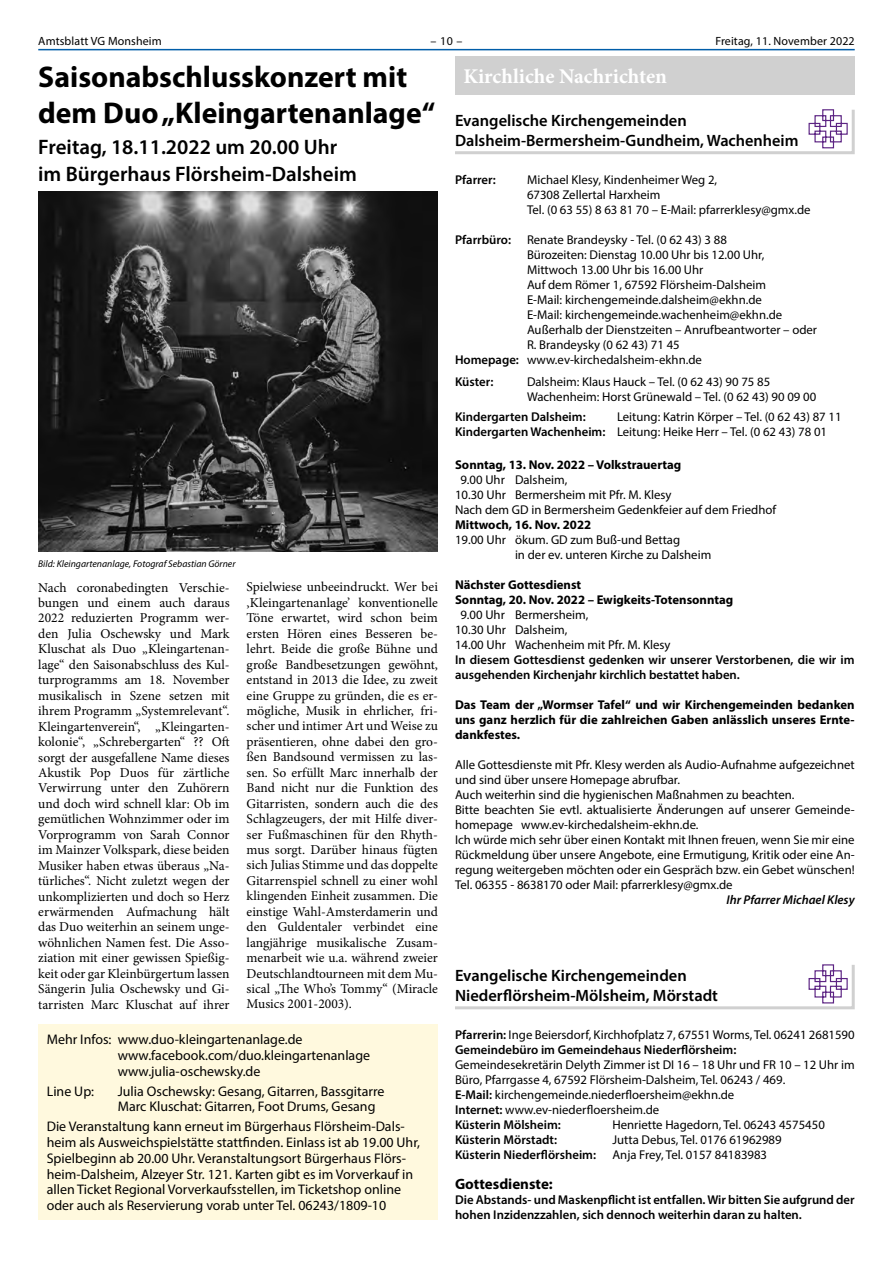
<style>
.page{position:relative;width:893px;height:1263px;background:#fff}
.page>*{position:absolute;margin:0;border:0;box-sizing:border-box;transform-origin:0 0}
.t1{font:700 30px/36px "Myriad Pro";color:#000}
.t2{font:600 21px/27px "Myriad Pro";color:#000}
.t3{font:700 20.85px "Minion Pro";color:#fff}
.t4{font:600 16.5px/19.5px "Myriad Pro";color:#000}
.t5{font:700 15px "Myriad Pro";color:#000}
.t6{font:13.95px/15.8px "Myriad Pro";color:#000}
.t7{font:13.5px/15.5px "Minion Pro";color:#000;text-align:justify}
.t8{font:12.75px/15px "Myriad Pro";color:#000}
.t9{font:600 12.75px/15px "Myriad Pro";color:#000}
.t10{font:700 12.75px/15px "Myriad Pro";color:#000}
.t11{font:italic 600 12.75px "Myriad Pro";color:#000}
.t12{font:12px "Myriad Pro";letter-spacing:.01em;color:#000}
.t13{font:italic 9.75px "Myriad Pro";color:#000}
.s1{font-weight:600}
</style>
<div class="page">
<hr style="left:38px;top:49px;width:817px;height:1px;background:#005da9">
<div style="left:455px;top:57px;width:400px;height:38px;background:#d0d0d0"></div>
<svg style="left:455px;top:109px;width:400px;height:46px"></svg>
<svg style="left:455px;top:964px;width:400px;height:46px"></svg>
<img style="left:38px;top:192px;width:400px;height:360px">
<div style="left:38px;top:1024px;width:400px;height:195px;background:#fff9de"></div>
<p class="t12" style="left:38px;top:34px;width:125px">Amtsblatt VG Monsheim</p>
<p class="t12" style="left:431px;top:34px;width:33px">– 10 –</p>
<p class="t12" style="left:715px;top:34px;width:141px">Freitag, 11. November 2022</p>
<h3 class="t3" style="left:463px;top:62px;width:205px">Kirchliche Nachrichten</h3>
<h1 class="t1" style="left:38px;top:58px;width:398px">Saisonabschlusskonzert mit dem Duo „Kleingartenanlage“</h1>
<h2 class="t2" style="left:38px;top:133px;width:320px">Freitag, 18.11.2022 um 20.00 Uhr im Bürgerhaus Flörsheim-Dalsheim</h2>
<p class="t4" style="left:455px;top:110px;width:345px">Evangelische Kirchengemeinden<br>Dalsheim-Bermersheim-Gundheim, Wachenheim</p>
<p class="t9" style="left:455px;top:172px;width:42px">Pfarrer:</p>
<p class="t8" style="left:527px;top:172px;width:285px">Michael Klesy, Kindenheimer Weg 2,<br>67308 Zellertal Harxheim<br>Tel. (0 63 55) 8 63 81 70 – E-Mail: pfarrerklesy@gmx.de</p>
<p class="t8" style="left:455px;top:232px;width:273px"><span class="s1">Pfarrbüro:</span> Renate Brandeysky - Tel. (0 62 43) 3 88</p>
<p class="t8" style="left:527px;top:247px;width:239px">Bürozeiten: Dienstag 10.00 Uhr bis 12.00 Uhr,</p>
<p class="t8" style="left:527px;top:262px;width:178px">Mittwoch 13.00 Uhr bis 16.00 Uhr</p>
<p class="t8" style="left:527px;top:277px;width:241px">Auf dem Römer 1, 67592 Flörsheim-Dalsheim</p>
<p class="t8" style="left:527px;top:292px;width:236px">E-Mail: kirchengemeinde.dalsheim@ekhn.de</p>
<p class="t8" style="left:527px;top:307px;width:257px">E-Mail: kirchengemeinde.wachenheim@ekhn.de</p>
<p class="t8" style="left:527px;top:322px;width:292px">Außerhalb der Dienstzeiten – Anrufbeantworter – oder</p>
<p class="t8" style="left:527px;top:337px;width:154px">R. Brandeysky (0 62 43) 71 45</p>
<p class="t8" style="left:455px;top:352px;width:248px"><span class="s1">Homepage:</span> www.ev-kirchedalsheim-ekhn.de</p>
<p class="t9" style="left:455px;top:374px;width:40px">Küster:</p>
<p class="t8" style="left:527px;top:374px;width:291px">Dalsheim: Klaus Hauck – Tel. (0 62 43) 90 75 85<br>Wachenheim: Horst Grünewald – Tel. (0 62 43) 90 09 00</p>
<p class="t9" style="left:455px;top:409px;width:132px">Kindergarten Dalsheim:</p>
<p class="t8" style="left:455px;top:409px;width:388px;text-indent:162px">Leitung: Katrin Körper – Tel. (0 62 43) 87 11<br><span class="s1">Kindergarten Wachenheim:</span> Leitung: Heike Herr – Tel. (0 62 43) 78 01</p>
<p class="t10" style="left:455px;top:457px;width:228px">Sonntag, 13. Nov. 2022 – Volkstrauertag</p>
<p class="t8" style="left:455px;top:472px;width:323px;text-indent:5px">9.00 Uhr Dalsheim,<br>10.30 Uhr Bermersheim mit Pfr. M. Klesy<br>Nach dem GD in Bermersheim Gedenkfeier auf dem Friedhof</p>
<p class="t10" style="left:455px;top:517px;width:138px">Mittwoch, 16. Nov. 2022</p>
<p class="t8" style="left:515px;top:532px;width:198px;text-indent:-60px">19.00 Uhr ökum. GD zum Buß-und Bettag<br>in der ev. unteren Kirche zu Dalsheim</p>
<p class="t10" style="left:455px;top:577px;width:280px">Nächster Gottesdienst<br>Sonntag, 20. Nov. 2022 – Ewigkeits-Totensonntag</p>
<p class="t8" style="left:455px;top:607px;width:217px;text-indent:5px">9.00 Uhr Bermersheim,<br>10.30 Uhr Dalsheim,<br>14.00 Uhr Wachenheim mit Pfr. M. Klesy</p>
<p class="t9" style="left:455px;top:652px;width:401px">In diesem Gottesdienst gedenken wir unserer Verstorbenen, die wir im ausgehenden Kirchenjahr kirchlich bestattet haben.</p>
<p class="t10" style="left:455px;top:697px;width:401px;text-align:justify">Das Team der „Wormser Tafel“ und wir Kirchengemeinden bedanken uns ganz herzlich für die zahlreichen Gaben anlässlich unseres Ernte&shy;dankfestes.</p>
<p class="t8" style="left:455px;top:757px;width:401px">Alle Gottesdienste mit Pfr. Klesy werden als Audio-Aufnahme aufgezeichnet und sind über unsere Homepage abrufbar.<br>Auch weiterhin sind die hygienischen Maßnahmen zu beachten.<br>Bitte beachten Sie evtl. aktualisierte Änderungen auf unserer Gemeinde&shy;homepage www.ev-kirchedalsheim-ekhn.de.<br>Ich würde mich sehr über einen Kontakt mit Ihnen freuen, wenn Sie mir eine Rückmeldung über unsere Angebote, eine Ermutigung, Kritik oder eine An&shy;regung weitergeben möchten oder ein Gespräch bzw. ein Gebet wünschen!<br>Tel. 06355 - 8638170 oder Mail: pfarrerklesy@gmx.de</p>
<p class="t11" style="left:726px;top:892px;width:130px">Ihr Pfarrer Michael Klesy</p>
<p class="t13" style="left:38px;top:557px;width:199px">Bild: Kleingartenanlage, Fotograf Sebastian Görner</p>
<p class="t7" style="left:38px;top:580px;width:193px">Nach coronabedingten Verschie&shy;bungen und einem auch daraus 2022 reduzierten Programm wer&shy;den Julia Oschewsky und Mark Kluschat als Duo „Kleingartenan&shy;lage“ den Saisonabschluss des Kul&shy;turprogramms am 18. November musikalisch in Szene setzen mit ihrem Programm „Systemrelevant“.<br>Kleingartenverein“, „Kleingarten&shy;kolonie“, „Schrebergarten“ ?? Oft sorgt der ausgefallene Name dieses Akustik Pop Duos für zärtliche Verwirrung unter den Zuhörern und doch wird schnell klar: Ob im gemütlichen Wohnzimmer oder im Vorprogramm von Sarah Connor im Mainzer Volkspark, diese beiden Musiker haben etwas überaus „Na&shy;türliches“. Nicht zuletzt wegen der unkomplizierten und doch so Herz erwärmenden Aufmachung hält das Duo weiterhin an seinem unge&shy;wöhnlichen Namen fest. Die Asso&shy;ziation mit einer gewissen Spießig&shy;keit oder gar Kleinbürgertum lassen Sängerin Julia Oschewsky und Gi&shy;tarristen Marc Kluschat auf ihrer</p>
<p class="t7" style="left:247px;top:579px;width:193px">Spielwiese unbeeindruckt. Wer bei ‚Kleingartenanlage’ konventionelle Töne erwartet, wird schon beim ersten Hören eines Besseren be&shy;lehrt. Beide die große Bühne und große Bandbesetzungen gewöhnt, entstand in 2013 die Idee, zu zweit eine Gruppe zu gründen, die es er&shy;mögliche, Musik in ehrlicher, fri&shy;scher und intimer Art und Weise zu präsentieren, ohne dabei den gro&shy;ßen Bandsound vermissen zu las&shy;sen. So erfüllt Marc innerhalb der Band nicht nur die Funktion des Gitarristen, sondern auch die des Schlagzeugers, der mit Hilfe diver&shy;ser Fußmaschinen für den Rhyth&shy;mus sorgt. Darüber hinaus fügten sich Julias Stimme und das doppelte Gitarrenspiel schnell zu einer wohl klingenden Einheit zusammen. Die einstige Wahl-Amsterdamerin und den Guldentaler verbindet eine langjährige musikalische Zusam&shy;menarbeit wie u.a. während zweier Deutschlandtourneen mit dem Mu&shy;sical „The Who’s Tommy“ (Miracle Musics 2001-2003).</p>
<p class="t4" style="left:455px;top:965px;width:265px">Evangelische Kirchengemeinden<br>Niederflörsheim-Mölsheim, Mörstadt</p>
<p class="t8" style="left:455px;top:1027px;width:401px"><span class="s1">Pfarrerin:</span> Inge Beiersdorf, Kirchhofplatz 7, 67551 Worms, Tel. 06241 2681590<br><span class="s1">Gemeindebüro im Gemeindehaus Niederflörsheim:</span></p>
<p class="t8" style="left:455px;top:1057px;width:401px">Gemeindesekretärin Delyth Zimmer ist DI 16 – 18 Uhr und FR 10 – 12 Uhr im Büro, Pfarrgasse 4, 67592 Flörsheim-Dalsheim, Tel. 06243 / 469.<br><span class="s1">E-Mail:</span> kirchengemeinde.niederfloersheim@ekhn.de<br><span class="s1">Internet:</span> www.ev-niederfloersheim.de<br><span class="s1">Küsterin Mölsheim:</span></p>
<p class="t6" style="left:118px;top:1031px;width:254px;text-indent:-71px">Mehr Infos: www.duo-kleingartenanlage.de www.facebook.com/duo.kleingartenanlage www.julia-oschewsky.de</p>
<p class="t6" style="left:47px;top:1083px;width:49px">Line Up:</p>
<p class="t6" style="left:118px;top:1083px;width:268px">Julia Oschewsky: Gesang, Gitarren, Bassgitarre<br>Marc Kluschat: Gitarren, Foot Drums, Gesang</p>
<p class="t6" style="left:47px;top:1118px;width:375px">Die Veranstaltung kann erneut im Bürgerhaus Flörsheim-Dals&shy;heim als Ausweichspielstätte stattfinden. Einlass ist ab 19.00 Uhr, Spielbeginn ab 20.00 Uhr. Veranstaltungsort Bürgerhaus Flörs&shy;heim-Dalsheim, Alzeyer Str. 121. Karten gibt es im Vorverkauf in allen Ticket Regional Vorverkaufsstellen, im Ticketshop online oder auch als Reservierung vorab unter Tel. 06243/1809-10</p>
<p class="t8" style="left:612px;top:1117px;width:214px">Henriette Hagedorn, Tel. 06243 4575450</p>
<p class="t9" style="left:455px;top:1132px;width:104px">Küsterin Mörstadt:</p>
<p class="t8" style="left:612px;top:1132px;width:171px">Jutta Debus, Tel. 0176 61962989</p>
<p class="t9" style="left:455px;top:1147px;width:143px">Küsterin Niederflörsheim:</p>
<p class="t8" style="left:612px;top:1147px;width:156px">Anja Frey, Tel. 0157 84183983</p>
<p class="t5" style="left:455px;top:1174px;width:99px">Gottesdienste:</p>
<p class="t9" style="left:455px;top:1192px;width:401px">Die Abstands- und Maskenpflicht ist entfallen. Wir bitten Sie aufgrund der hohen Inzidenzzahlen, sich dennoch weiterhin daran zu halten.</p>
</div>
